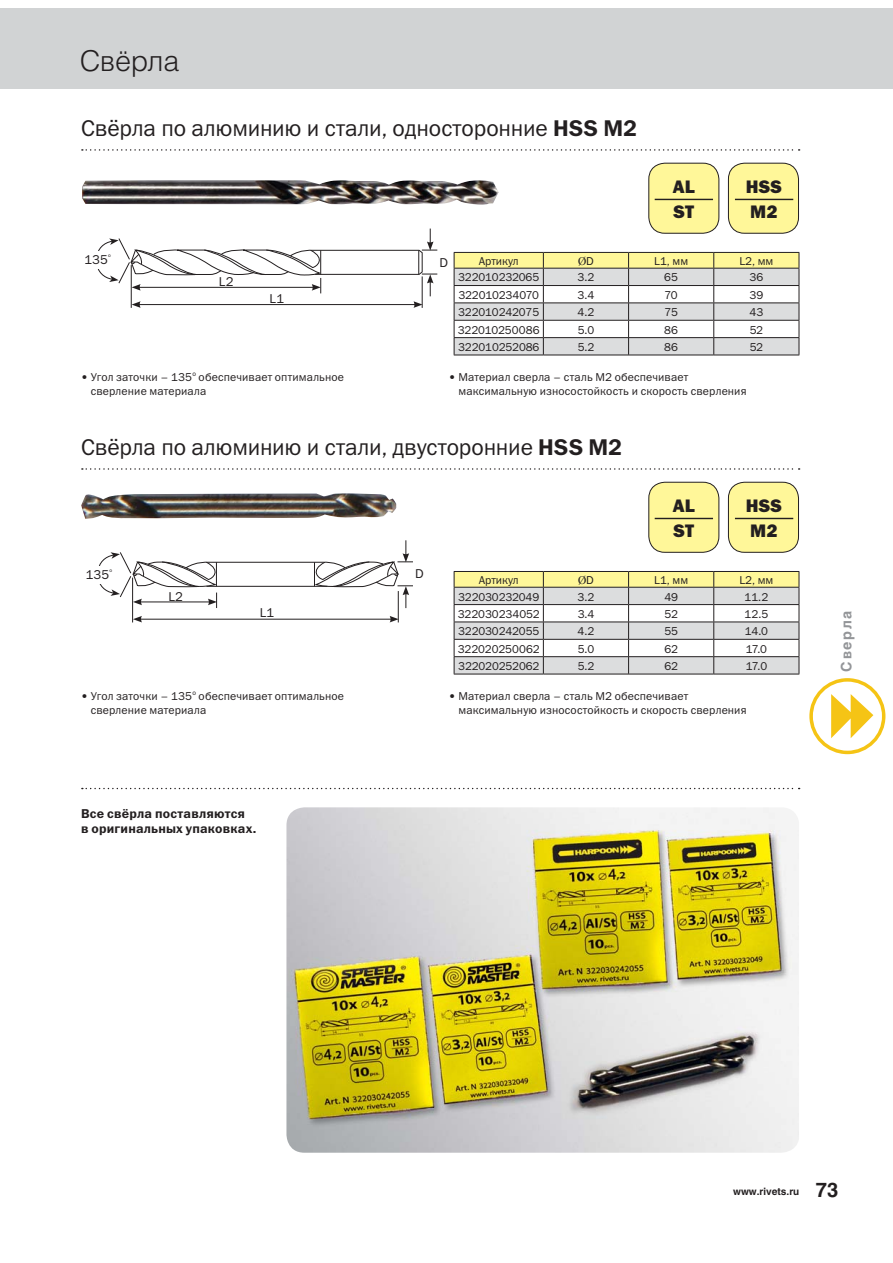
<style>
.page{position:relative;width:893px;height:1263px;background:#fff}
.page>*{position:absolute;margin:0;border:0;box-sizing:border-box;transform-origin:0 0}
.t1{font:300 28.65px "Helios";letter-spacing:-.005em;color:#231f20}
.t2{font:22.95px "Franklin Gothic Book C";letter-spacing:-.005em;color:#231f20}
.t3{font:18.15px/25.8px "Franklin Gothic Heavy C";letter-spacing:.01em;color:#231f20}
.t4{font:700 14.25px "Helios";letter-spacing:.115em;color:#939598}
.t5{font:12.9px/15.5px "Franklin Gothic Demi C";letter-spacing:.015em;color:#231f20}
.t6{font:12.9px "Franklin Gothic Book C";letter-spacing:.01em;color:#231f20}
.t7{font:11.4px/13.8px "Franklin Gothic Book C";letter-spacing:.01em;color:#231f20}
.t8{font:11.4px "Franklin Gothic Book C";letter-spacing:-.01em;color:#231f20}
.t9{font:11.4px "Times";color:#231f20}
.t10{font:700 10.05px "Helios";color:#231f20}
.t11{font:6.75px "Franklin Gothic Book C";color:#231f20}
.t12{font:4.95px "Franklin Gothic Book C";color:#231f20}
.s1{font-family:"Franklin Gothic Demi C"}
.s2{font-family:"Franklin Gothic Book C"}
.s3{font-size:20.1px}
</style>
<div class="page">
<div style="left:20px;top:9px;width:873px;height:80px;background:#d1d3d4"></div>
<svg style="left:82px;top:149px;width:718px;height:2px"></svg>
<hr style="left:543px;top:355px;width:171px;height:1px;background:#231f20">
<hr style="left:714px;top:355px;width:85px;height:1px;background:#231f20">
<hr style="left:454px;top:355px;width:89px;height:1px;background:#231f20">
<svg style="left:454px;top:252px;width:346px;height:103px"></svg>
<hr style="left:714px;top:268px;width:85px;height:1px;background:#231f20">
<div style="left:728px;top:163px;width:70px;height:70px;background:#fff799;border-radius:16px"></div>
<div style="left:728px;top:163px;width:71px;height:71px;border:1px solid #231f20;border-radius:16px"></div>
<hr style="left:735px;top:199px;width:58px;height:1px;background:#231f20">
<svg style="left:97px;top:229px;width:340px;height:79px"></svg>
<div style="left:84px;top:252px;width:26px;height:17px;background:#fff"></div>
<div style="left:649px;top:163px;width:70px;height:70px;background:#fff799;border-radius:16px"></div>
<div style="left:648px;top:163px;width:71px;height:71px;border:1px solid #231f20;border-radius:16px"></div>
<hr style="left:655px;top:199px;width:58px;height:1px;background:#231f20">
<img style="left:82px;top:180px;width:416px;height:25px">
<svg style="left:82px;top:468px;width:718px;height:2px"></svg>
<svg style="left:82px;top:788px;width:718px;height:1px"></svg>
<hr style="left:543px;top:674px;width:171px;height:1px;background:#231f20">
<hr style="left:714px;top:674px;width:85px;height:1px;background:#231f20">
<hr style="left:454px;top:674px;width:89px;height:1px;background:#231f20">
<svg style="left:454px;top:571px;width:346px;height:103px"></svg>
<hr style="left:714px;top:587px;width:85px;height:1px;background:#231f20">
<div style="left:728px;top:482px;width:70px;height:70px;background:#fff799;border-radius:16px"></div>
<div style="left:728px;top:482px;width:71px;height:71px;border:1px solid #231f20;border-radius:16px"></div>
<hr style="left:735px;top:518px;width:58px;height:1px;background:#231f20">
<div style="left:649px;top:482px;width:70px;height:70px;background:#fff799;border-radius:16px"></div>
<div style="left:648px;top:482px;width:71px;height:71px;border:1px solid #231f20;border-radius:16px"></div>
<hr style="left:655px;top:518px;width:58px;height:1px;background:#231f20">
<hr style="left:206px;top:586px;width:121px;height:1px;background:#231f20">
<hr style="left:206px;top:562px;width:118px;height:1px;background:#231f20">
<hr style="left:398px;top:591px;width:1px;height:31px;background:#231f20">
<hr style="left:132px;top:578px;width:1px;height:44px;background:#231f20">
<svg style="left:309px;top:540px;width:104px;height:68px"></svg>
<hr style="left:140px;top:619px;width:252px;height:1px;background:#231f20">
<svg style="left:133px;top:616px;width:9px;height:6px"></svg>
<svg style="left:390px;top:616px;width:9px;height:6px"></svg>
<svg style="left:99px;top:552px;width:123px;height:56px"></svg>
<div style="left:85px;top:567px;width:26px;height:17px;background:#fff"></div>
<img style="left:81px;top:493px;width:316px;height:26px">
<img style="left:286px;top:807px;width:513px;height:346px">
<div style="left:0;top:9px;width:20px;height:80px;background:#d1d3d4"></div>
<svg style="left:809px;top:678px;width:76px;height:76px"></svg>
<h1 class="t1" style="left:80px;top:50px;width:101px">Свёрла</h1>
<h2 class="t2" style="left:81px;top:115px;width:557px">Свёрла по алюминию и стали, односторонние <span class="s1">HSS M2</span></h2>
<h3 class="t3" style="left:673px;top:175px;width:24px">AL<br>ST</h3>
<h3 class="t3" style="left:746px;top:175px;width:38px">HSS<br>M2</h3>
<p class="t12" style="left:108px;top:252px;width:4px">о</p>
<p class="t6" style="left:85px;top:252px;width:25px">135</p>
<p class="t6" style="left:439px;top:255px;width:10px">D</p>
<p class="t6" style="left:219px;top:274px;width:16px">L2</p>
<p class="t6" style="left:270px;top:291px;width:16px">L1</p>
<p class="t7" style="left:479px;top:254px;width:42px">Артикул</p>
<p class="t9" style="left:578px;top:256px;width:17px">Ø<span class="s2">D</span></p>
<p class="t7" style="left:654px;top:254px;width:35px">L1, мм</p>
<p class="t7" style="left:739px;top:254px;width:35px">L2, мм</p>
<p class="t8" style="left:458px;top:271px;width:83px">322010232065</p>
<p class="t7" style="left:577px;top:271px;width:18px">3.2</p>
<p class="t7" style="left:664px;top:271px;width:15px">65</p>
<p class="t7" style="left:749px;top:271px;width:15px">36</p>
<p class="t8" style="left:458px;top:288px;width:82px">322010234070</p>
<p class="t7" style="left:578px;top:288px;width:18px">3.4</p>
<p class="t7" style="left:664px;top:288px;width:15px">70</p>
<p class="t7" style="left:749px;top:288px;width:15px">39</p>
<p class="t8" style="left:458px;top:306px;width:83px">322010242075</p>
<p class="t7" style="left:577px;top:305px;width:18px">4.2</p>
<p class="t7" style="left:664px;top:305px;width:15px">75</p>
<p class="t7" style="left:749px;top:305px;width:15px">43</p>
<p class="t7" style="left:458px;top:323px;width:83px">322010250086</p>
<p class="t7" style="left:578px;top:323px;width:18px">5.0</p>
<p class="t7" style="left:664px;top:323px;width:15px">86</p>
<p class="t7" style="left:750px;top:323px;width:15px">52</p>
<p class="t8" style="left:458px;top:340px;width:83px">322010252086</p>
<p class="t7" style="left:578px;top:340px;width:18px">5.2</p>
<p class="t7" style="left:664px;top:340px;width:15px">86</p>
<p class="t7" style="left:750px;top:340px;width:15px">52</p>
<p class="t7" style="left:81px;top:371px;width:112px">• Угол заточки – 135</p>
<p class="t11" style="left:192px;top:370px;width:5px">о</p>
<p class="t7" style="left:91px;top:371px;width:255px;text-indent:108px">обеспечивает оптимальное сверление материала</p>
<p class="t7" style="left:458px;top:371px;width:290px;text-indent:-10px">• Материал сверла – сталь М2 обеспечивает максимальную износостойкость и скорость сверления</p>
<h2 class="t2" style="left:81px;top:434px;width:542px">Свёрла по алюминию и стали, двусторонние <span class="s1">HSS M2</span></h2>
<h3 class="t3" style="left:673px;top:494px;width:24px">AL<br>ST</h3>
<h3 class="t3" style="left:746px;top:494px;width:38px">HSS<br>M2</h3>
<p class="t6" style="left:86px;top:567px;width:25px">135</p>
<p class="t6" style="left:415px;top:566px;width:10px">D</p>
<p class="t12" style="left:110px;top:568px;width:4px">о</p>
<p class="t6" style="left:168px;top:589px;width:16px">L2</p>
<p class="t6" style="left:260px;top:605px;width:16px">L1</p>
<p class="t7" style="left:479px;top:573px;width:42px">Артикул</p>
<p class="t9" style="left:578px;top:575px;width:17px">Ø<span class="s2">D</span></p>
<p class="t7" style="left:654px;top:573px;width:35px">L1, мм</p>
<p class="t7" style="left:739px;top:573px;width:35px">L2, мм</p>
<p class="t8" style="left:458px;top:590px;width:83px">322030232049</p>
<p class="t7" style="left:577px;top:590px;width:18px">3.2</p>
<p class="t7" style="left:664px;top:590px;width:15px">49</p>
<p class="t7" style="left:744px;top:590px;width:25px">11.2</p>
<p class="t7" style="left:458px;top:607px;width:83px">322030234052</p>
<p class="t7" style="left:578px;top:607px;width:18px">3.4</p>
<p class="t7" style="left:664px;top:607px;width:15px">52</p>
<p class="t7" style="left:744px;top:607px;width:25px">12.5</p>
<p class="t8" style="left:458px;top:625px;width:83px">322030242055</p>
<p class="t7" style="left:578px;top:624px;width:18px">4.2</p>
<p class="t7" style="left:664px;top:624px;width:15px">55</p>
<p class="t7" style="left:745px;top:624px;width:25px">14.0</p>
<p class="t7" style="left:458px;top:642px;width:83px">322020250062</p>
<p class="t7" style="left:578px;top:642px;width:18px">5.0</p>
<p class="t7" style="left:664px;top:642px;width:15px">62</p>
<p class="t7" style="left:746px;top:642px;width:23px">17.0</p>
<p class="t8" style="left:458px;top:659px;width:83px">322020252062</p>
<p class="t7" style="left:578px;top:659px;width:18px">5.2</p>
<p class="t7" style="left:664px;top:659px;width:15px">62</p>
<p class="t7" style="left:746px;top:659px;width:23px">17.0</p>
<p class="t7" style="left:81px;top:690px;width:112px">• Угол заточки – 135</p>
<p class="t11" style="left:192px;top:689px;width:5px">о</p>
<p class="t7" style="left:91px;top:690px;width:255px;text-indent:108px">обеспечивает оптимальное сверление материала</p>
<p class="t7" style="left:458px;top:690px;width:290px;text-indent:-10px">• Материал сверла – сталь М2 обеспечивает максимальную износостойкость и скорость сверления</p>
<p class="t5" style="left:81px;top:807px;width:177px">Все свёрла поставляются<br>в оригинальных упаковках.</p>
<p class="t4" style="left:838px;top:672px;width:62px;rotate:-90deg">Сверла</p>
<p class="t10" style="left:733px;top:1186px;width:107px">www.rivets.ru <span class="s3">73</span></p>
</div>
